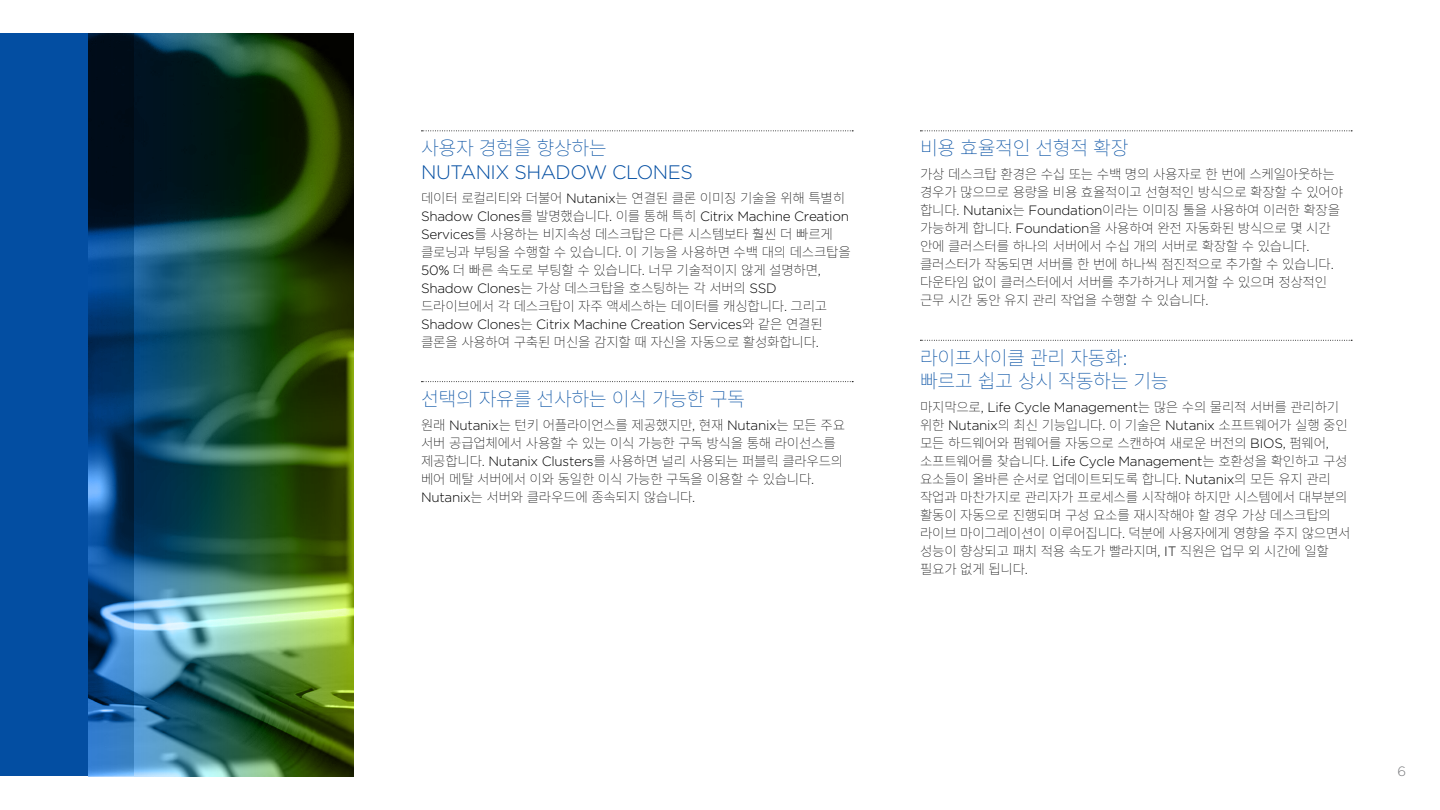
<style>
.page{position:relative;width:1440px;height:810px;background:#fff}
.page>*{position:absolute;margin:0;border:0;box-sizing:border-box;transform-origin:0 0}
.t1{font:200 19.5px/23.4px "Source Han Sans KR";letter-spacing:-.025em;color:#034ea2}
.t2{font:300 19.5px "Gotham";letter-spacing:-.025em;color:#034ea2}
.t3{font:200 13.5px/18px "Source Han Sans KR";letter-spacing:-.02em;color:#000}
.t4{font:300 13.5px "Gotham";letter-spacing:-.02em;color:#000}
.t5{font:300 13.5px "Gotham";color:#77787b}
.s1{font-family:"Gotham";font-weight:300}
.s2{font-family:"Source Han Sans KR";font-weight:200}
</style>
<div class="page">
<div style="left:0;top:34px;width:134px;height:742px;background:#034ea2"></div>
<svg style="left:422px;top:130px;width:431px;height:1px"></svg>
<svg style="left:422px;top:381px;width:431px;height:1px"></svg>
<svg style="left:920px;top:130px;width:432px;height:1px"></svg>
<svg style="left:920px;top:340px;width:432px;height:1px"></svg>
<img style="left:88px;top:34px;width:266px;height:742px">
<h1 class="t1" style="left:421px;top:137px;width:187px">사용자 경험을 향상하는</h1>
<h1 class="t2" style="left:421px;top:159px;width:273px">NUTANIX SHADOW CLONES</h1>
<p class="t3" style="left:421px;top:189px;width:426px">데이터 로컬리티와 더불어 <span class="s1">Nutanix</span>는 연결된 클론 이미징 기술을 위해 특별히</p>
<p class="t4" style="left:421px;top:207px;width:429px">Shadow Clones<span class="s2">를 발명했습니다</span>. <span class="s2">이를 통해 특히</span> Citrix Machine Creation</p>
<p class="t3" style="left:421px;top:225px;width:431px"><span class="s1">Services</span>를 사용하는 비지속성 데스크탑은 다른 시스템보타 훨씬 더 빠르게 클로닝과 부팅을 수행할 수 있습니다<span class="s1">.</span> 이 기능을 사용하면 수백 대의 데스크탑을 <span class="s1">50%</span> 더 빠른 속도로 부팅할 수 있습니다<span class="s1">.</span> 너무 기술적이지 않게 설명하면<span class="s1">, Shadow Clones</span>는 가상 데스크탑을 호스팅하는 각 서버의 <span class="s1">SSD </span>드라이브에서 각 데스크탑이 자주 액세스하는 데이터를 캐싱합니다<span class="s1">.</span> 그리고</p>
<p class="t4" style="left:421px;top:315px;width:403px">Shadow Clones<span class="s2">는</span> Citrix Machine Creation Services<span class="s2">와 같은 연결된</span></p>
<p class="t3" style="left:421px;top:333px;width:399px">클론을 사용하여 구축된 머신을 감지할 때 자신을 자동으로 활성화합니다<span class="s1">.</span></p>
<h1 class="t1" style="left:421px;top:388px;width:325px">선택의 자유를 선사하는 이식 가능한 구독</h1>
<p class="t3" style="left:421px;top:416px;width:426px">원래 <span class="s1">Nutanix</span>는 턴키 어플라이언스를 제공했지만<span class="s1">,</span> 현재 <span class="s1">Nutanix</span>는 모든 주요 서버 공급업체에서 사용할 수 있는 이식 가능한 구독 방식을 통해 라이선스를 제공합니다<span class="s1">. Nutanix Clusters</span>를 사용하면 널리 사용되는 퍼블릭 클라우드의 베어 메탈 서버에서 이와 동일한 이식 가능한 구독을 이용할 수 있습니다<span class="s1">.<br>Nutanix</span>는 서버와 클라우드에 종속되지 않습니다<span class="s1">.</span></p>
<h1 class="t1" style="left:920px;top:137px;width:210px">비용 효율적인 선형적 확장</h1>
<p class="t3" style="left:920px;top:166px;width:425px">가상 데스크탑 환경은 수십 또는 수백 명의 사용자로 한 번에 스케일아웃하는 경우가 많으므로 용량을 비용 효율적이고 선형적인 방식으로 확장할 수 있어야 합니다<span class="s1">. Nutanix</span>는 <span class="s1">Foundation</span>이라는 이미징 툴을 사용하여 이러한 확장을 가능하게 합니다<span class="s1">. Foundation</span>을 사용하여 완전 자동화된 방식으로 몇 시간 안에 클러스터를 하나의 서버에서 수십 개의 서버로 확장할 수 있습니다<span class="s1">. </span>클러스터가 작동되면 서버를 한 번에 하나씩 점진적으로 추가할 수 있습니다<span class="s1">. </span>다운타임 없이 클러스터에서 서버를 추가하거나 제거할 수 있으며 정상적인 근무 시간 동안 유지 관리 작업을 수행할 수 있습니다<span class="s1">.</span></p>
<h1 class="t1" style="left:920px;top:346px;width:250px">라이프사이클 관리 자동화<span class="s1">: </span>빠르고 쉽고 상시 작동하는 기능</h1>
<p class="t3" style="left:920px;top:398px;width:432px">마지막으로<span class="s1">, Life Cycle Management</span>는 많은 수의 물리적 서버를 관리하기 위한 <span class="s1">Nutanix</span>의 최신 기능입니다<span class="s1">.</span> 이 기술은 <span class="s1">Nutanix</span> 소프트웨어가 실행 중인 모든 하드웨어와 펌웨어를 자동으로 스캔하여 새로운 버전의 <span class="s1">BIOS,</span> 펌웨어<span class="s1">, </span>소프트웨어를 찾습니다<span class="s1">. Life Cycle Management</span>는 호환성을 확인하고 구성 요소들이 올바른 순서로 업데이트되도록 합니다<span class="s1">. Nutanix</span>의 모든 유지 관리 작업과 마찬가지로 관리자가 프로세스를 시작해야 하지만 시스템에서 대부분의 활동이 자동으로 진행되며 구성 요소를 재시작해야 할 경우 가상 데스크탑의 라이브 마이그레이션이 이루어집니다<span class="s1">.</span> 덕분에 사용자에게 영향을 주지 않으면서 성능이 향상되고 패치 적용 속도가 빨라지며<span class="s1">, IT</span> 직원은 업무 외 시간에 일할 필요가 없게 됩니다<span class="s1">.</span></p>
<p class="t5" style="left:1398px;top:763px;width:10px">6</p>
</div>
